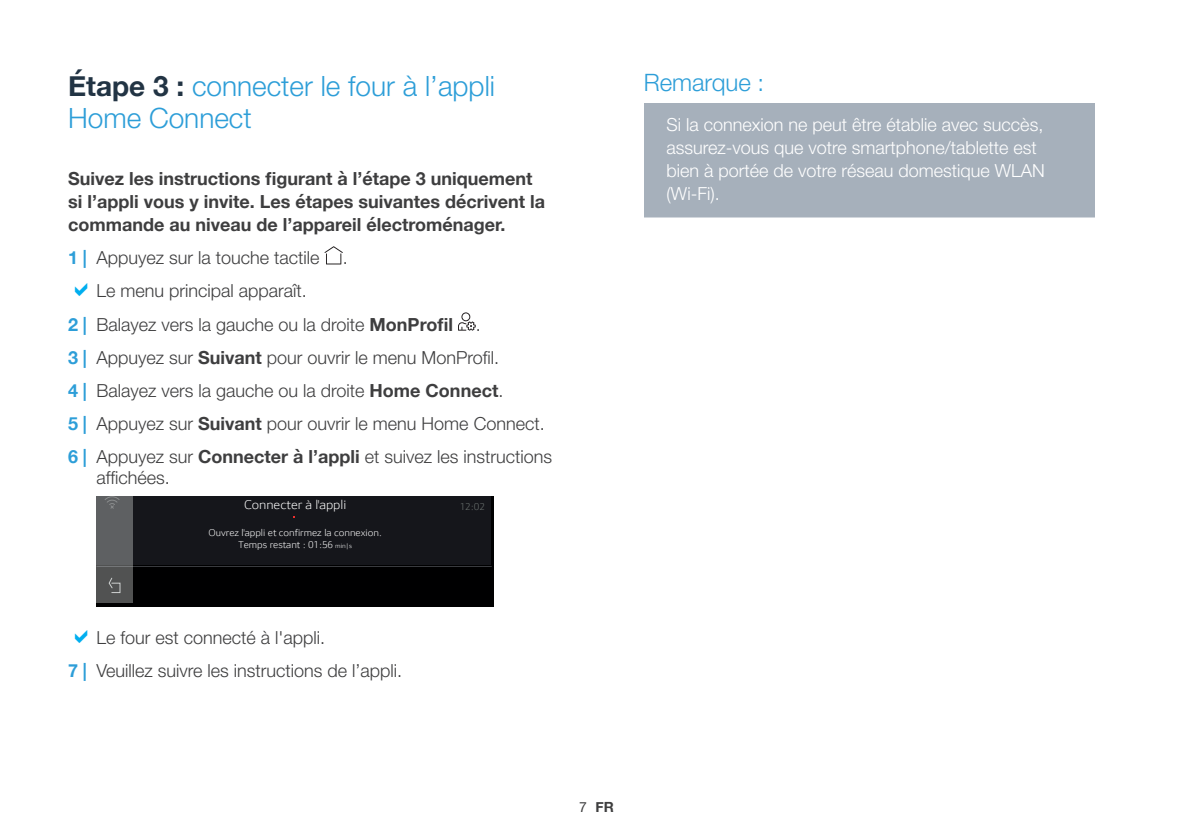
<style>
.page{position:relative;width:1191px;height:840px;background:#fff}
.page>*{position:absolute;margin:0;border:0;box-sizing:border-box;transform-origin:0 0}
.t1{font:300 28px/32px "Helvetica Neue";color:#2d9ed8}
.t2{font:300 24px "Helvetica Neue";color:#2d9ed8}
.t3{font:300 18px/33px "Helvetica Neue";color:#3e3e3f}
.t4{font:700 18px/23px "Helvetica Neue";color:#3e3e3f}
.t5{font:300 18px/23px "Helvetica Neue";color:#fff}
.t6{font:700 14px "Helvetica Neue";color:#3e3e3f}
.t7{font:300 12.6px "Neff Sans";color:#fff}
.t8{font:300 9.8px "Neff Sans";color:#6c7371}
.t9{font:300 9.6px/12.4px "Neff Sans";color:#fff;text-align:center}
.s1{font-weight:700;color:#223444}
.s2{font-weight:700;color:#2d9ed8}
.s3{font-weight:700}
.s4{font-size:6.4px}
.s5{font-weight:400}
</style>
<div class="page">
<svg style="left:324px;top:246px;width:19px;height:18px"></svg>
<svg style="left:458px;top:312px;width:18px;height:18px"></svg>
<div style="left:96px;top:495px;width:397px;height:111px;background:#000001"></div>
<div style="left:96px;top:495px;width:395px;height:70px;background:#15161b"></div>
<hr style="left:97px;top:566px;width:394px;height:1px;background:#3b3d41">
<div style="left:96px;top:495px;width:37px;height:108px;background:linear-gradient(to bottom,#616466,#545555)"></div>
<svg style="left:105px;top:496px;width:15px;height:12px"></svg>
<div style="left:643px;top:103px;width:451px;height:120px;background:#a6b0bb"></div>
<div style="left:592px;top:217px;width:548px;height:10px;background:#fff"></div>
<h1 class="t1" style="left:68px;top:68px;width:428px"><span class="s1">Étape 3 :</span> connecter le four à l’appli<br>Home Connect</h1>
<p class="t4" style="left:68px;top:168px;width:478px">Suivez les instructions figurant à l’étape 3 uniquement si l’appli vous y invite. Les étapes suivantes décrivent la commande au niveau de l’appareil électroménager.</p>
<p class="t3" style="left:68px;top:240px;width:253px"><span class="s2">1 |</span> Appuyez sur la touche tactile</p>
<p class="t3" style="left:343px;top:240px;width:7px">.</p>
<p class="t3" style="left:68px;top:273px;width:386px;text-indent:28px">Le menu principal apparaît.<br><span class="s2">2 |</span> Balayez vers la gauche ou la droite <span class="s3">MonProfil</span></p>
<p class="t3" style="left:68px;top:306px;width:485px;text-indent:408px">.<br><span class="s2">3 |</span> Appuyez sur <span class="s3">Suivant</span> pour ouvrir le menu MonProfil.<br><span class="s2">4 |</span> Balayez vers la gauche ou la droite <span class="s3">Home Connect</span>.<br><span class="s2">5 |</span> Appuyez sur <span class="s3">Suivant</span> pour ouvrir le menu Home Connect.<br><span class="s2">6 |</span> Appuyez sur <span class="s3">Connecter à l’appli</span> et suivez les instructions</p>
<p class="t3" style="left:96px;top:459px;width:75px">affichées.</p>
<p class="t7" style="left:244px;top:497px;width:104px">Connecter à l'appli</p>
<p class="t8" style="left:459px;top:501px;width:27px">12:02</p>
<p class="t9" style="left:209px;top:526px;width:175px">Ouvrez l'appli et confirmez la connexion.<br>Temps restant : 01:56 <span class="s4">min|s</span></p>
<p class="t3" style="left:68px;top:619px;width:336px;text-indent:28px">Le four est connecté à l'appli.<br><span class="s2">7 |</span> Veuillez suivre les instructions de l’appli.</p>
<h2 class="t2" style="left:643px;top:63px;width:122px">Remarque :</h2>
<p class="t5" style="left:666px;top:112px;width:380px">Si la connexion ne peut être établie avec succès, assurez-vous que votre smartphone/tablette est bien à portée de votre réseau domestique WLAN (Wi-Fi).</p>
<p class="t6" style="left:579px;top:795px;width:36px"><span class="s5">7</span> FR</p>
</div>
